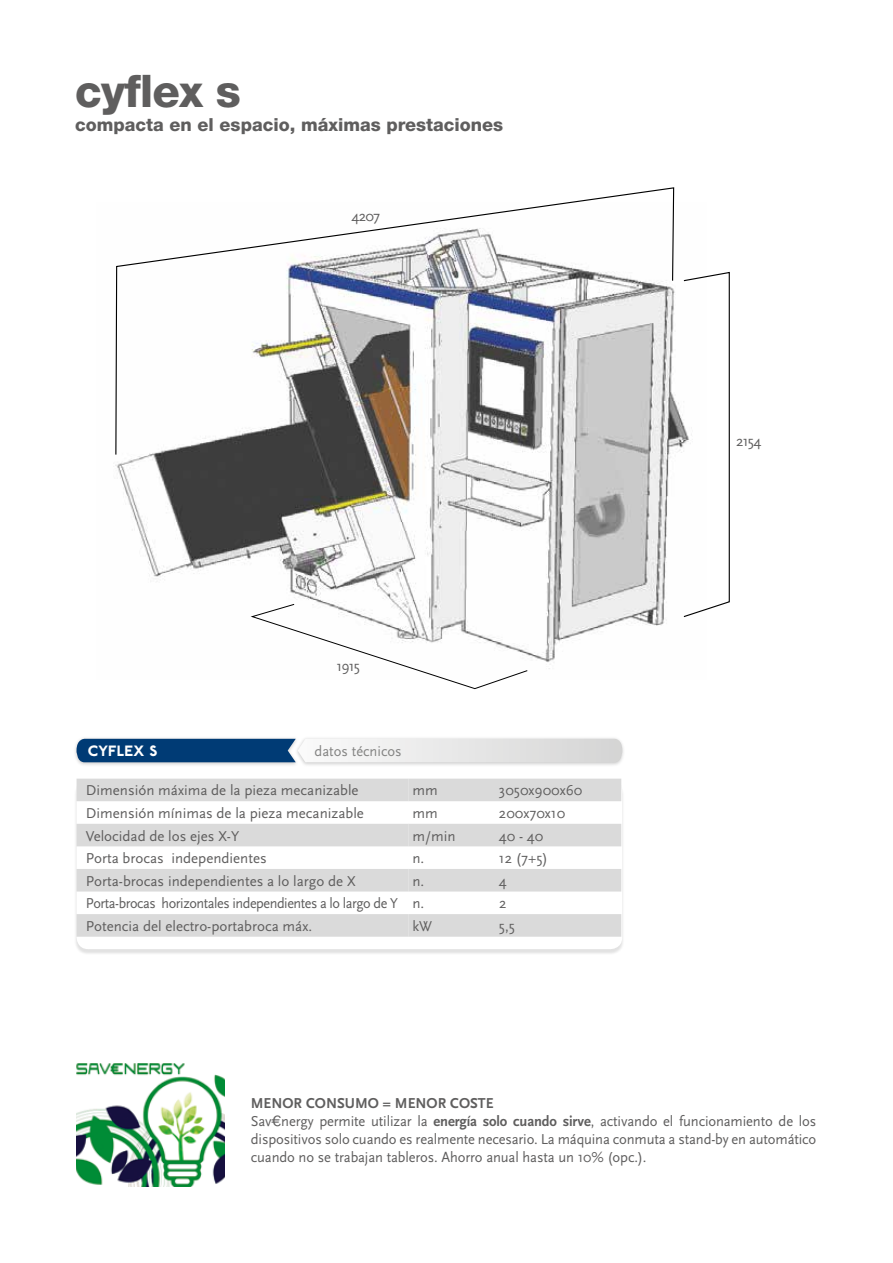
<style>
.page{position:relative;width:893px;height:1263px;background:#fff}
.page>*{position:absolute;margin:0;border:0;box-sizing:border-box;transform-origin:0 0}
.t1{font:800 45px "Helvetica Neue LT Std";color:#5f5e5e}
.t2{font:800 18px "Helvetica Neue LT Std";color:#5f5e5e}
.t3{font:15px/18px "Scala Sans";letter-spacing:-.01em;color:#5f5e5e}
.t4{font:15px "Scala Sans";letter-spacing:-.03em;color:#5f5e5e;scale:.95 1}
.t5{font:15px "Scala Sans";color:#848483}
.t6{font:800 15px "P22 Underground";letter-spacing:.02em;color:#fff}
.s1{font-weight:700}
.s2{font-family:"Geneva";font-size:13.5px}
</style>
<div class="page">
<img style="left:77px;top:1063px;width:148px;height:123px">
<img style="left:115px;top:401px;width:567px;height:268px">
<svg style="left:250px;top:603px;width:278px;height:86px"></svg>
<svg style="left:115px;top:187px;width:560px;height:269px"></svg>
<div style="left:294px;top:736px;width:332px;height:31px;background:#000;opacity:.2"></div>
<div style="left:73px;top:736px;width:226px;height:31px;background:#000;opacity:.2"></div>
<svg style="left:77px;top:739px;width:545px;height:23px"></svg>
<div style="left:74px;top:781px;width:550px;height:174px;background:#000;opacity:.12"></div>
<div style="left:77px;top:779px;width:545px;height:170px;background:#fff;border-radius:12px"></div>
<svg style="left:77px;top:779px;width:332px;height:158px;fill:#dadada"></svg>
<svg style="left:409px;top:779px;width:212px;height:158px"></svg>
<svg style="left:682px;top:271px;width:48px;height:346px"></svg>
<h1 class="t1" style="left:75px;top:64px;width:167px">cyflex s</h1>
<p class="t2" style="left:75px;top:114px;width:429px">compacta en el espacio, máximas prestaciones</p>
<p class="t3" style="left:352px;top:207px;width:30px">4207</p>
<p class="t3" style="left:336px;top:657px;width:25px">1915</p>
<p class="t6" style="left:88px;top:742px;width:71px">CYFLEX S</p>
<p class="t3" style="left:86px;top:782px;width:274px">Dimensión máxima de la pieza mecanizable</p>
<p class="t3" style="left:412px;top:782px;width:27px">mm</p>
<p class="t3" style="left:499px;top:782px;width:85px">3050x900x60</p>
<p class="t3" style="left:86px;top:804px;width:280px">Dimensión mínimas de la pieza mecanizable</p>
<p class="t3" style="left:412px;top:804px;width:27px">mm</p>
<p class="t3" style="left:499px;top:804px;width:68px">200x70x10</p>
<p class="t3" style="left:86px;top:827px;width:155px">Velocidad de los ejes X-Y</p>
<p class="t3" style="left:412px;top:827px;width:45px">m/min</p>
<p class="t3" style="left:499px;top:827px;width:46px">40 - 40</p>
<p class="t3" style="left:86px;top:850px;width:182px">Porta brocas independientes</p>
<p class="t3" style="left:412px;top:850px;width:13px">n.</p>
<p class="t3" style="left:499px;top:850px;width:51px">12 (7+5)</p>
<p class="t3" style="left:86px;top:872px;width:271px">Porta-brocas independientes a lo largo de X</p>
<p class="t3" style="left:412px;top:872px;width:13px">n.</p>
<p class="t3" style="left:499px;top:872px;width:9px">4</p>
<p class="t4" style="left:86px;top:895px;width:358px">Porta-brocas horizontales independientes a lo largo de Y n.</p>
<p class="t3" style="left:499px;top:895px;width:9px">2</p>
<p class="t3" style="left:86px;top:917px;width:228px">Potencia del electro-portabroca máx.</p>
<p class="t3" style="left:412px;top:917px;width:21px">kW</p>
<p class="t3" style="left:499px;top:917px;width:18px">5,5</p>
<p class="t5" style="left:315px;top:743px;width:89px">datos técnicos</p>
<p class="t3" style="left:736px;top:433px;width:27px">2154</p>
<p class="t3" style="left:251px;top:1095px;width:567px"><span class="s1">MENOR CONSUMO = MENOR COSTE<br></span>Sav<span class="s2">¤</span>nergy permite utilizar la <span class="s1">energía solo cuando sirve</span>, activando el funcionamiento de los dispositivos solo cuando es realmente necesario. La máquina conmuta a stand-by en automático cuando no se trabajan tableros. Ahorro anual hasta un 10% (opc.).</p>
</div>
